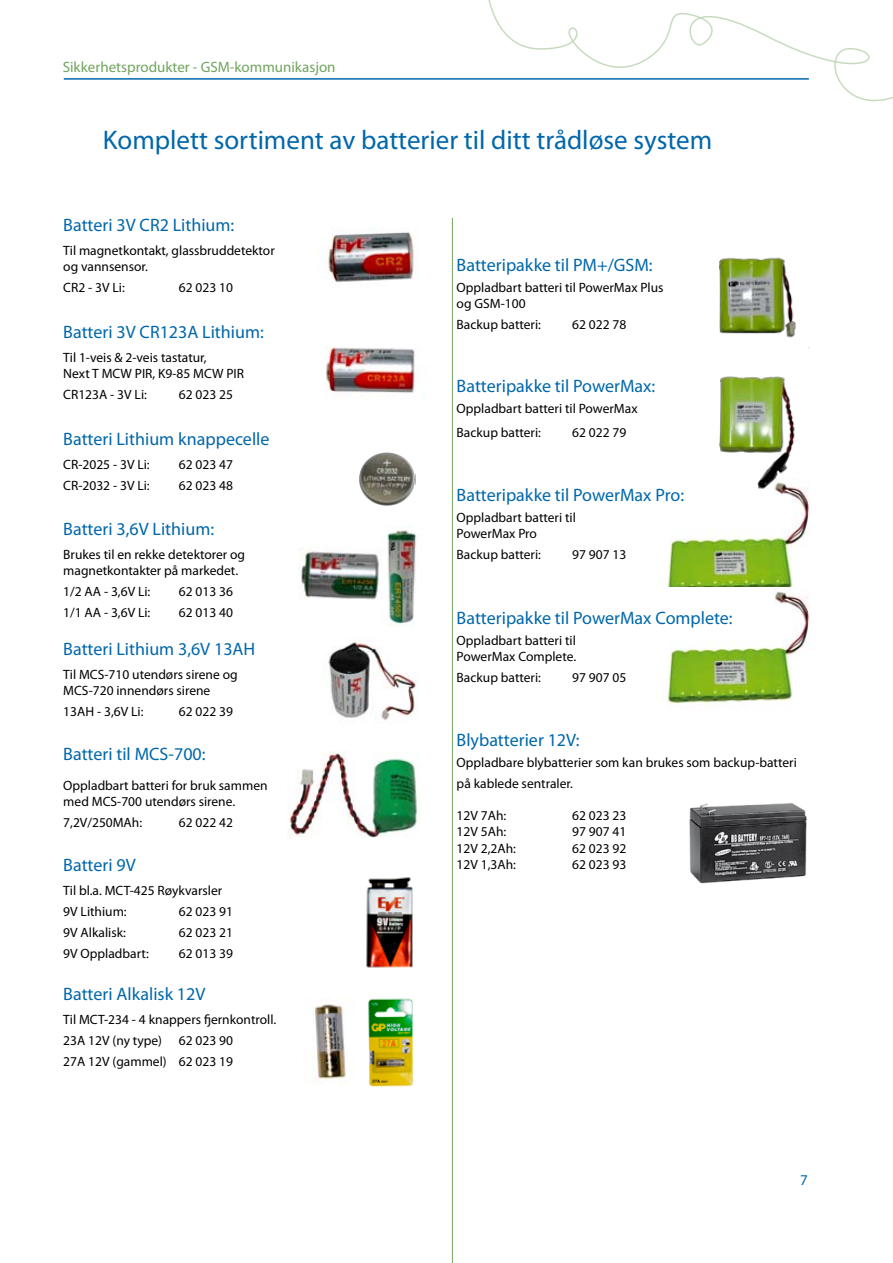
<style>
.page{position:relative;width:893px;height:1263px;background:#fff}
.page>*{position:absolute;margin:0;border:0;box-sizing:border-box;transform-origin:0 0}
.t1{font:27px "Myriad Pro";color:#0067aa}
.t2{font:18px "Myriad Pro";color:#0067aa}
.t3{font:15px "Myriad Pro";color:#71a45f}
.t4{font:15px "Myriad Pro";color:#0067aa}
.t5{font:13.5px/16.2px "Myriad Pro";color:#000}
</style>
<div class="page">
<hr style="left:64px;top:78px;width:745px;height:2px;background:#0067aa">
<svg style="left:484px;top:0;width:409px;height:102px"></svg>
<img style="left:666px;top:492px;width:143px;height:96px">
<img style="left:666px;top:589px;width:143px;height:115px">
<hr style="left:452px;top:218px;width:1px;height:1045px;background:#72a45e">
<img style="left:386px;top:525px;width:31px;height:101px">
<img style="left:359px;top:452px;width:56px;height:54px">
<img style="left:326px;top:347px;width:89px;height:46px">
<img style="left:323px;top:228px;width:91px;height:55px">
<img style="left:366px;top:877px;width:47px;height:91px">
<img style="left:313px;top:999px;width:40px;height:80px">
<img style="left:368px;top:998px;width:46px;height:89px">
<img style="left:719px;top:257px;width:91px;height:91px">
<img style="left:719px;top:376px;width:89px;height:116px">
<img style="left:298px;top:548px;width:81px;height:52px">
<img style="left:287px;top:751px;width:134px;height:87px">
<img style="left:328px;top:637px;width:91px;height:84px">
<img style="left:689px;top:803px;width:118px;height:81px">
<p class="t3" style="left:63px;top:58px;width:274px">Sikkerhetsprodukter - GSM-kommunikasjon</p>
<h1 class="t1" style="left:103px;top:123px;width:611px">Komplett sortiment av batterier til ditt trådløse system</h1>
<h2 class="t2" style="left:63px;top:214px;width:172px">Batteri 3V CR2 Lithium:</h2>
<p class="t5" style="left:63px;top:242px;width:213px">Til magnetkontakt, glassbruddetektor og vannsensor.</p>
<p class="t5" style="left:63px;top:279px;width:63px">CR2 - 3V Li:</p>
<p class="t5" style="left:179px;top:279px;width:56px">62 023 10</p>
<h2 class="t2" style="left:63px;top:321px;width:202px">Batteri 3V CR123A Lithium:</h2>
<p class="t5" style="left:63px;top:349px;width:182px">Til 1-veis &amp; 2-veis tastatur,<br>Next T MCW PIR, K9-85 MCW PIR</p>
<p class="t5" style="left:63px;top:386px;width:85px">CR123A - 3V Li:</p>
<p class="t5" style="left:179px;top:386px;width:56px">62 023 25</p>
<h2 class="t2" style="left:63px;top:427px;width:208px">Batteri Lithium knappecelle</h2>
<p class="t5" style="left:63px;top:456px;width:88px">CR-2025 - 3V Li:</p>
<p class="t5" style="left:179px;top:456px;width:56px">62 023 47</p>
<p class="t5" style="left:63px;top:477px;width:88px">CR-2032 - 3V Li:</p>
<p class="t5" style="left:179px;top:477px;width:56px">62 023 48</p>
<h2 class="t2" style="left:63px;top:518px;width:152px">Batteri 3,6V Lithium:</h2>
<p class="t5" style="left:63px;top:546px;width:183px">Brukes til en rekke detektorer og magnetkontakter på markedet.</p>
<p class="t5" style="left:63px;top:584px;width:89px">1/2 AA - 3,6V Li:</p>
<p class="t5" style="left:179px;top:584px;width:56px">62 013 36</p>
<p class="t5" style="left:63px;top:605px;width:89px">1/1 AA - 3,6V Li:</p>
<p class="t5" style="left:179px;top:605px;width:56px">62 013 40</p>
<h2 class="t2" style="left:63px;top:638px;width:194px">Batteri Lithium 3,6V 13AH</h2>
<p class="t5" style="left:63px;top:666px;width:176px">Til MCS-710 utendørs sirene og<br>MCS-720 innendørs sirene</p>
<p class="t5" style="left:63px;top:704px;width:82px">13AH - 3,6V Li:</p>
<p class="t5" style="left:179px;top:704px;width:56px">62 022 39</p>
<h2 class="t2" style="left:63px;top:742px;width:144px">Batteri til MCS-700:</h2>
<p class="t5" style="left:63px;top:777px;width:206px">Oppladbart batteri for bruk sammen med MCS-700 utendørs sirene.</p>
<p class="t5" style="left:63px;top:815px;width:80px">7,2V/250MAh:</p>
<p class="t5" style="left:179px;top:815px;width:56px">62 022 42</p>
<h2 class="t2" style="left:63px;top:853px;width:74px">Batteri 9V</h2>
<p class="t5" style="left:63px;top:879px;width:160px;line-height:21px">Til bl.a. MCT-425 Røykvarsler<br>9V Lithium:</p>
<p class="t5" style="left:179px;top:903px;width:56px">62 023 91</p>
<p class="t5" style="left:63px;top:924px;width:64px">9V Alkalisk:</p>
<p class="t5" style="left:179px;top:924px;width:56px">62 023 21</p>
<p class="t5" style="left:63px;top:945px;width:87px">9V Oppladbart:</p>
<p class="t5" style="left:179px;top:945px;width:56px">62 013 39</p>
<h2 class="t2" style="left:63px;top:983px;width:144px">Batteri Alkalisk 12V</h2>
<p class="t5" style="left:63px;top:1009px;width:214px;line-height:21px">Til MCT-234 - 4 knappers fjernkontroll.<br>23A 12V (ny type) 62 023 90<br>27A 12V (gammel) 62 023 19</p>
<h2 class="t2" style="left:457px;top:253px;width:197px">Batteripakke til PM+/GSM:</h2>
<p class="t5" style="left:457px;top:279px;width:208px">Oppladbart batteri til PowerMax Plus og GSM-100</p>
<p class="t5" style="left:457px;top:316px;width:86px">Backup batteri:</p>
<p class="t5" style="left:572px;top:316px;width:56px">62 022 78</p>
<h2 class="t2" style="left:457px;top:375px;width:200px">Batteripakke til PowerMax:</h2>
<p class="t5" style="left:457px;top:397px;width:182px;line-height:24px">Oppladbart batteri til PowerMax<br>Backup batteri:</p>
<p class="t5" style="left:572px;top:425px;width:56px">62 022 79</p>
<h2 class="t2" style="left:457px;top:484px;width:229px">Batteripakke til PowerMax Pro:</h2>
<p class="t5" style="left:457px;top:509px;width:121px">Oppladbart batteri til<br>PowerMax Pro</p>
<p class="t5" style="left:457px;top:546px;width:86px">Backup batteri:</p>
<p class="t5" style="left:572px;top:546px;width:56px">97 907 13</p>
<h2 class="t2" style="left:457px;top:607px;width:278px">Batteripakke til PowerMax Complete:</h2>
<p class="t5" style="left:457px;top:632px;width:121px">Oppladbart batteri til<br>PowerMax Complete.</p>
<p class="t5" style="left:457px;top:669px;width:86px">Backup batteri:</p>
<p class="t5" style="left:572px;top:669px;width:56px">97 907 05</p>
<h2 class="t2" style="left:457px;top:729px;width:124px">Blybatterier 12V:</h2>
<p class="t5" style="left:457px;top:752px;width:342px;line-height:21px">Oppladbare blybatterier som kan brukes som backup-batteri på kablede sentraler.</p>
<p class="t5" style="left:457px;top:807px;width:51px">12V 7Ah:</p>
<p class="t5" style="left:572px;top:807px;width:56px">62 023 23</p>
<p class="t5" style="left:457px;top:824px;width:51px">12V 5Ah:</p>
<p class="t5" style="left:572px;top:824px;width:56px">97 907 41</p>
<p class="t5" style="left:457px;top:840px;width:61px">12V 2,2Ah:</p>
<p class="t5" style="left:572px;top:840px;width:56px">62 023 92</p>
<p class="t5" style="left:457px;top:856px;width:61px">12V 1,3Ah:</p>
<p class="t5" style="left:572px;top:856px;width:56px">62 023 93</p>
<p class="t4" style="left:800px;top:1171px;width:9px">7</p>
</div>
